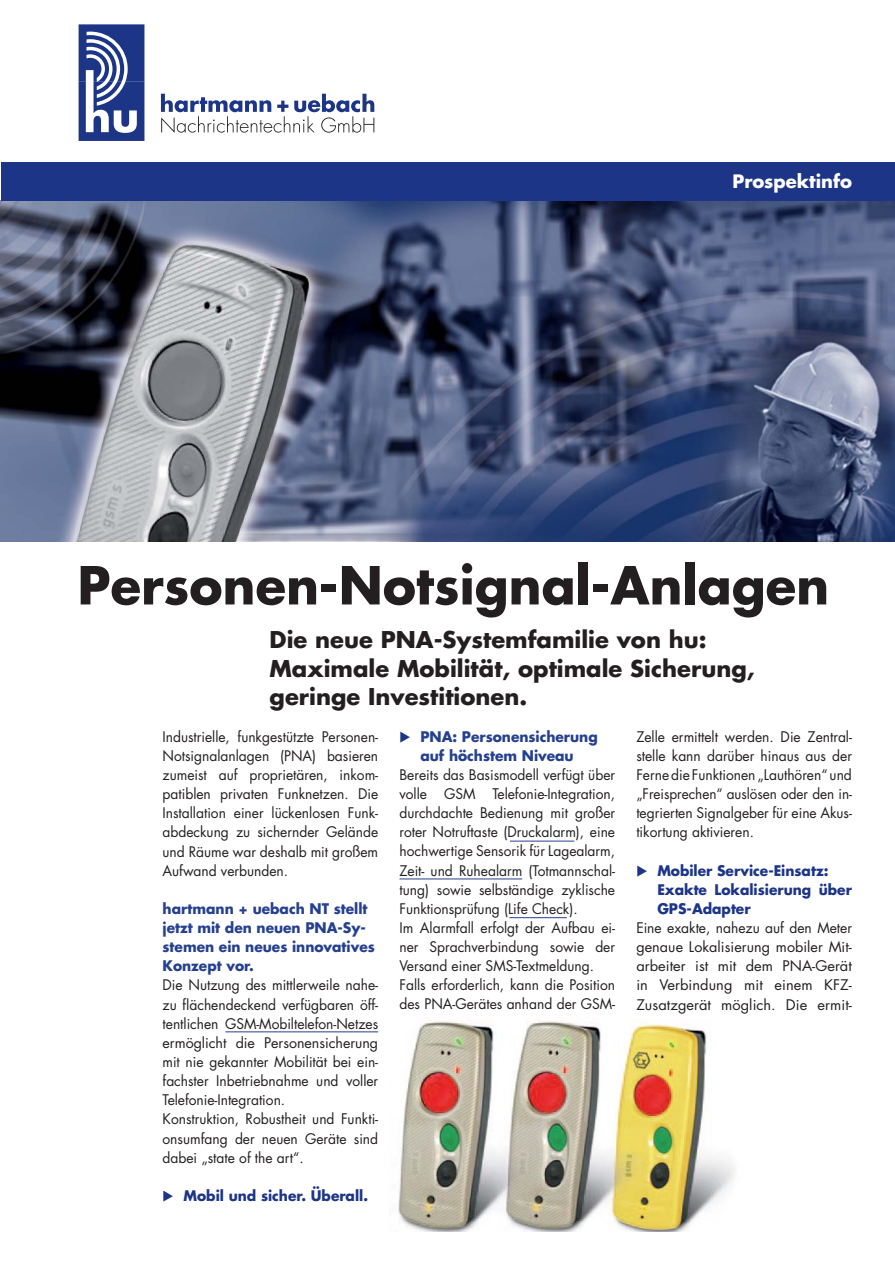
<style>
.page{position:relative;width:895px;height:1265px;background:#fff}
.page>*{position:absolute;margin:0;border:0;box-sizing:border-box;transform-origin:0 0}
.t1{font:700 51px "Futura";color:#231f20}
.t2{font:700 22.5px/28.5px "Futura";color:#231f20}
.t3{font:700 18px "Futura";color:#fff}
.t4{font:14.25px/19px "Futura";color:#231f20;text-align:justify}
.t5{font:700 14.25px/19px "Futura";color:#25408e}
.t6{font:700 14.25px/19px "Futura";color:#1d3587}
.s1{font-family:"European Pi Three";font-weight:400}
.s2{font-family:"European Pi Three";font-weight:400;color:#1d3587}
</style>
<div class="page">
<img style="left:398px;top:1020px;width:337px;height:211px">
<img style="left:1px;top:201px;width:893px;height:340px">
<svg style="left:161px;top:94px;width:213px;height:39px"></svg>
<svg style="left:79px;top:24px;width:65px;height:117px"></svg>
<div style="left:1px;top:162px;width:893px;height:39px;background:#1d3587"></div>
<hr style="left:225px;top:1031px;width:153px;height:1px;background:#25408e">
<hr style="left:510px;top:840px;width:64px;height:1px;background:#25408e">
<hr style="left:399px;top:878px;width:123px;height:1px;background:#25408e">
<hr style="left:509px;top:917px;width:57px;height:1px;background:#25408e">
<p class="t3" style="left:732px;top:173px;width:121px">Prospektinfo</p>
<h1 class="t1" style="left:77px;top:562px;width:753px">Personen-Notsignal-Anlagen</h1>
<h2 class="t2" style="left:269px;top:627px;width:486px">Die neue PNA-Systemfamilie von hu:<br>Maximale Mobilität, optimale Sicherung, geringe Investitionen.</h2>
<p class="t4" style="left:162px;top:728px;width:217px">Industrielle, funkgestützte Personen-Notsignalanlagen (PNA) basieren zumeist auf proprietären, inkom&shy;patiblen privaten Funknetzen. Die Installation einer lückenlosen Funk&shy;abdeckung zu sichernder Gelände und Räume war deshalb mit großem Aufwand verbunden.</p>
<p class="t5" style="left:162px;top:900px;width:214px">hartmann + uebach NT stellt jetzt mit den neuen PNA-Sy&shy;stemen ein neues innovatives<br>Konzept vor.</p>
<p class="t4" style="left:162px;top:976px;width:217px;text-align:left">Die Nutzung des mittlerweile nahe&shy;zu flächendeckend verfügbaren öff&shy;tentlichen GSM-Mobiltelefon-Netzes ermöglicht die Personensicherung mit nie gekannter Mobilität bei ein&shy;fachster Inbetriebnahme und voller Telefonie-Integration.<br>Konstruktion, Robustheit und Funkti&shy;onsumfang der neuen Geräte sind dabei „state of the art“.</p>
<p class="t6" style="left:162px;top:1187px;width:207px"><span class="s1">-</span> Mobil und sicher. Überall.</p>
<p class="t5" style="left:399px;top:727px;width:200px;text-align:center"><span class="s2">-</span> PNA: Personensicherung auf höchstem Niveau</p>
<p class="t4" style="left:399px;top:766px;width:217px;text-align:left">Bereits das Basismodell verfügt über volle GSM Telefonie-Integration, durchdachte Bedienung mit großer roter Notruftaste (Druckalarm), eine hochwertige Sensorik für Lagealarm, Zeit- und Ruhealarm (Totmannschal&shy;tung) sowie selbständige zyklische Funktionsprüfung (Life Check).<br>Im Alarmfall erfolgt der Aufbau ei&shy;ner Sprachverbindung sowie der Versand einer SMS-Textmeldung.<br>Falls erforderlich, kann die Position des PNA-Gerätes anhand der GSM-</p>
<p class="t4" style="left:636px;top:728px;width:217px">Zelle ermittelt werden. Die Zentral&shy;stelle kann darüber hinaus aus der Ferne die Funktionen „Lauthören“ und „Freisprechen“ auslösen oder den in&shy;tegrierten Signalgeber für eine Akus&shy;tikortung aktivieren.</p>
<p class="t6" style="left:657px;top:861px;width:196px;text-indent:-21px"><span class="s1">-</span> Mobiler Service-Einsatz:<br>Exakte Lokalisierung über<br>GPS-Adapter</p>
<p class="t4" style="left:636px;top:919px;width:217px">Eine exakte, nahezu auf den Meter genaue Lokalisierung mobiler Mit&shy;arbeiter ist mit dem PNA-Gerät in Verbindung mit einem KFZ-Zusatzgerät möglich. Die ermit-</p>
</div>
